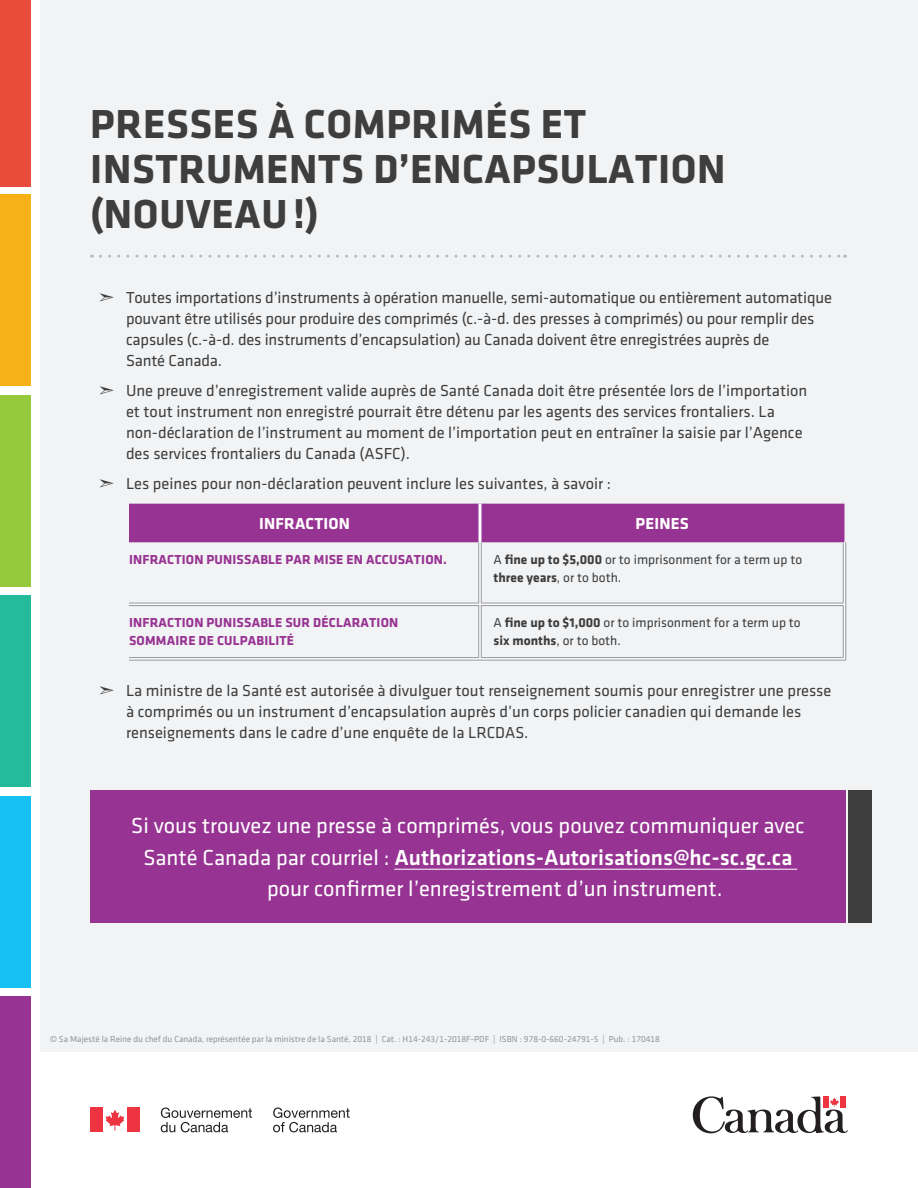
<style>
.page{position:relative;width:918px;height:1188px;background:#fff}
.page>*{position:absolute;margin:0;border:0;box-sizing:border-box;transform-origin:0 0}
.H1-Right{font:700 42px/45px "Klavika";letter-spacing:.015em;color:#3e3e3f}
.PullQuote{font:22.5px "Klavika Regular TF";color:#fff}
.PullQuote-2{font:22.5px "Klavika Medium TF";color:#fff}
.t1{font:16.5px/21px "Klavika Regular TF";color:#3e3e3f}
.Table_Header_centred{font:700 16.5px "Klavika";letter-spacing:.015em;color:#fff}
.Table_body{font:13.5px/18px "Klavika Regular TF";color:#3e3e3f}
.Table_Header{font:700 13.5px/18px "Klavika";letter-spacing:.015em;color:#973393}
.Pub_number{font:9px "Klavika Regular TF";color:#939598}
.s1{font-family:"Klavika";font-weight:700}
.s2{font-family:"Klavika Regular TF"}
</style>
<div class="page">
<div style="left:41px;top:0;width:877px;height:1051px;background:#f2f3f4"></div>
<div style="left:0;top:796px;width:31px;height:192px;background:#15c0f2"></div>
<div style="left:0;top:996px;width:31px;height:192px;background:#973393"></div>
<div style="left:0;top:595px;width:31px;height:192px;background:#24bb9d"></div>
<div style="left:0;top:395px;width:31px;height:192px;background:#97c93c"></div>
<div style="left:0;top:195px;width:31px;height:191px;background:#f7b118"></div>
<div style="left:0;top:0;width:31px;height:186px;background:#e84c3b"></div>
<svg style="left:693px;top:1096px;width:155px;height:38px"></svg>
<svg style="left:106px;top:1110px;width:18px;height:20px"></svg>
<div style="left:90px;top:1108px;width:13px;height:24px;background:#ee3341"></div>
<div style="left:127px;top:1108px;width:13px;height:24px;background:#ee3341"></div>
<svg style="left:273px;top:1108px;width:77px;height:24px"></svg>
<svg style="left:161px;top:1108px;width:91px;height:24px"></svg>
<svg style="left:100px;top:255px;width:745px;height:3px"></svg>
<div style="left:129px;top:504px;width:715px;height:38px;background:#973393"></div>
<hr style="left:478px;top:542px;width:4px;height:61px;background:#e3e4e5">
<hr style="left:843px;top:542px;width:3px;height:61px;background:#fff">
<hr style="left:129px;top:603px;width:351px;height:3px;background:#fff">
<hr style="left:480px;top:603px;width:366px;height:3px;background:#fff">
<hr style="left:478px;top:606px;width:4px;height:51px;background:#e3e3e4">
<hr style="left:843px;top:606px;width:3px;height:51px;background:#fff">
<hr style="left:129px;top:657px;width:351px;height:3px;background:#fff">
<hr style="left:480px;top:657px;width:366px;height:3px;background:#fff">
<hr style="left:478px;top:542px;width:1px;height:61px;background:#939598">
<hr style="left:481px;top:542px;width:1px;height:61px;background:#939598">
<hr style="left:843px;top:542px;width:1px;height:61px;background:#939598">
<hr style="left:845px;top:542px;width:1px;height:62px;background:#939598">
<hr style="left:129px;top:603px;width:350px;height:1px;background:#939598">
<hr style="left:129px;top:605px;width:350px;height:1px;background:#939598">
<hr style="left:481px;top:603px;width:363px;height:1px;background:#939598">
<hr style="left:481px;top:605px;width:363px;height:1px;background:#939598">
<hr style="left:478px;top:606px;width:1px;height:51px;background:#939598">
<hr style="left:481px;top:606px;width:1px;height:51px;background:#939598">
<hr style="left:843px;top:606px;width:1px;height:51px;background:#939598">
<hr style="left:845px;top:604px;width:1px;height:56px;background:#939598">
<hr style="left:129px;top:657px;width:350px;height:1px;background:#939598">
<hr style="left:129px;top:660px;width:351px;height:1px;background:#939598">
<hr style="left:481px;top:657px;width:363px;height:1px;background:#939598">
<hr style="left:480px;top:660px;width:366px;height:1px;background:#939598">
<svg style="left:478px;top:504px;width:4px;height:38px"></svg>
<div style="left:90px;top:790px;width:756px;height:133px;background:#973393"></div>
<hr style="left:394px;top:869px;width:403px;height:1px;background:#fff">
<div style="left:849px;top:790px;width:23px;height:133px;background:#3e3e3f"></div>
<p class="H1-Right" style="left:90px;top:101px;width:637px">PRESSES À COMPRIMÉS ET<br>INSTRUMENTS D’ENCAPSULATION (NOUVEAU!)</p>
<p class="t1" style="left:126px;top:287px;width:708px;text-indent:-27px">➣ Toutes importations d’instruments à opération manuelle, semi-automatique ou entièrement automatique pouvant être utilisés pour produire des comprimés (c.-à-d. des presses à comprimés) ou pour remplir des capsules (c.-à-d. des instruments d’encapsulation) au Canada doivent être enregistrées auprès de<br>Santé Canada.</p>
<p class="t1" style="left:126px;top:380px;width:683px;text-indent:-27px">➣ Une preuve d’enregistrement valide auprès de Santé Canada doit être présentée lors de l’importation et tout instrument non enregistré pourrait être détenu par les agents des services frontaliers. La non-déclaration de l’instrument au moment de l’importation peut en entraîner la saisie par l’Agence des services frontaliers du Canada (ASFC).</p>
<p class="t1" style="left:99px;top:473px;width:514px">➣ Les peines pour non-déclaration peuvent inclure les suivantes, à savoir :</p>
<p class="Table_Header_centred" style="left:259px;top:514px;width:92px">INFRACTION</p>
<p class="Table_Header_centred" style="left:636px;top:514px;width:55px">PEINES</p>
<p class="Table_Header" style="left:129px;top:550px;width:319px">INFRACTION PUNISSABLE PAR MISE EN ACCUSATION.</p>
<p class="Table_body" style="left:494px;top:551px;width:310px">A <span class="s1">fine up to $5,000</span> or to imprisonment for a term up to <span class="s1">three years</span>, or to both.</p>
<p class="Table_Header" style="left:129px;top:614px;width:271px">INFRACTION PUNISSABLE SUR DÉCLARATION<br>SOMMAIRE DE CULPABILITÉ</p>
<p class="Table_body" style="left:494px;top:614px;width:309px">A <span class="s1">fine up to $1,000</span> or to imprisonment for a term up to <span class="s1">six months</span>, or to both.</p>
<p class="t1" style="left:126px;top:681px;width:707px;text-indent:-27px">➣ La ministre de la Santé est autorisée à divulguer tout renseignement soumis pour enregistrer une presse à comprimés ou un instrument d’encapsulation auprès d’un corps policier canadien qui demande les renseignements dans le cadre d’une enquête de la LRCDAS.</p>
<p class="PullQuote" style="left:131px;top:814px;width:675px">Si vous trouvez une presse à comprimés, vous pouvez communiquer avec</p>
<p class="PullQuote-2" style="left:143px;top:845px;width:651px"><span class="s2">Santé Canada par courriel :</span> Authorizations-Autorisations@hc-sc.gc.ca</p>
<p class="PullQuote" style="left:267px;top:877px;width:457px">pour confirmer l’enregistrement d’un instrument.</p>
<p class="Pub_number" style="left:50px;top:1035px;width:612px">© Sa Majesté la Reine du chef du Canada, représentée par la ministre de la Santé, 2018 | Cat. : H14-243/1-2018F-PDF | ISBN : 978-0-660-24791-5 | Pub. : 170418</p>
</div>
